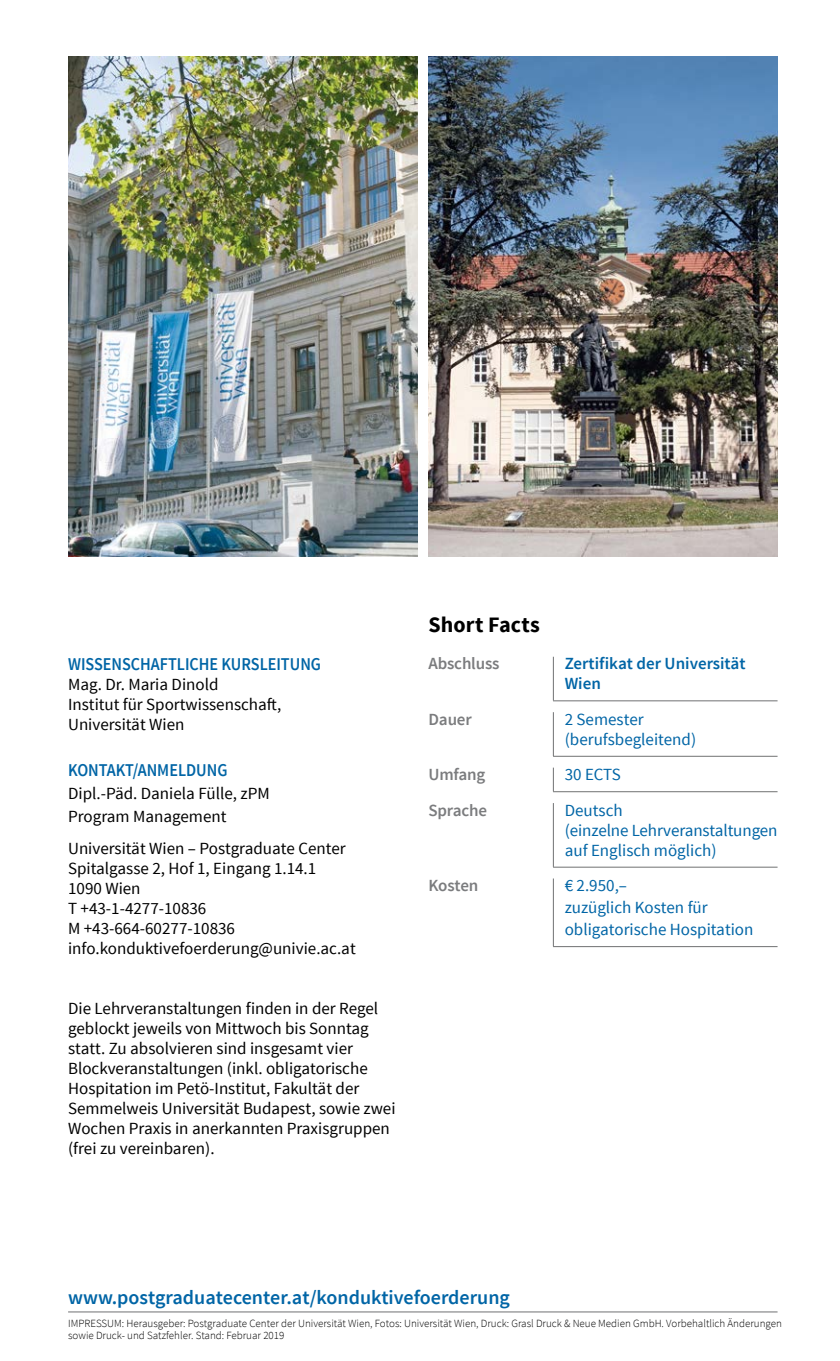
<style>
.page{position:relative;width:840px;height:1361px;background:#fff}
.page>*{position:absolute;margin:0;border:0;box-sizing:border-box;transform-origin:0 0}
.t1{font:700 22px "Source Sans Pro";letter-spacing:.005em;color:#000}
.t2{font:600 20px "Source Sans Pro";color:#0065a6}
.t3{font:600 18px "Source Sans Pro";color:#0065a6;scale:.9 1}
.t4{font:17px/20px "Source Sans Pro";color:#000}
.t5{font:17px/20px "Source Sans Pro";color:#0065a6}
.t6{font:600 17px "Source Sans Pro";letter-spacing:-.01em;color:#7b7c7e}
.t7{font:600 17px/20px "Source Sans Pro";color:#0065a6}
.t8{font:300 11px/12px "Source Sans Pro";color:#000}
</style>
<div class="page">
<hr style="left:552px;top:657px;width:1px;height:43px;background:#707172">
<hr style="left:552px;top:700px;width:225px;height:1px;background:#707172">
<hr style="left:552px;top:712px;width:1px;height:44px;background:#707172">
<hr style="left:552px;top:756px;width:225px;height:1px;background:#707172">
<svg style="left:552px;top:768px;width:1px;height:23px"></svg>
<hr style="left:552px;top:791px;width:225px;height:1px;background:#707172">
<hr style="left:552px;top:803px;width:1px;height:64px;background:#707172">
<hr style="left:552px;top:867px;width:225px;height:1px;background:#707172">
<hr style="left:552px;top:878px;width:1px;height:68px;background:#707172">
<hr style="left:552px;top:946px;width:225px;height:1px;background:#707172">
<hr style="left:68px;top:1311px;width:709px;height:1px;background:#707172">
<img style="left:68px;top:57px;width:349px;height:500px">
<img style="left:428px;top:57px;width:349px;height:500px">
<p class="t3" style="left:68px;top:653px;width:282px">WISSENSCHAFTLICHE KURSLEITUNG</p>
<p class="t4" style="left:68px;top:675px;width:215px">Mag. Dr. Maria Dinold<br>Institut für Sportwissenschaft,<br>Universität Wien</p>
<p class="t3" style="left:68px;top:759px;width:178px">KONTAKT/ANMELDUNG</p>
<p class="t4" style="left:68px;top:782px;width:203px;line-height:23px">Dipl.-Päd. Daniela Fülle, zPM<br>Program Management</p>
<p class="t4" style="left:68px;top:839px;width:289px">Universität Wien – Postgraduate Center<br>Spitalgasse 2, Hof 1, Eingang 1.14.1<br>1090 Wien<br>T +43-1-4277-10836<br>M +43-664-60277-10836 info.konduktivefoerderung@univie.ac.at</p>
<p class="t4" style="left:68px;top:999px;width:329px">Die Lehrveranstaltungen finden in der Regel geblockt jeweils von Mittwoch bis Sonntag statt. Zu absolvieren sind insgesamt vier Blockveranstaltungen (inkl. obligatorische Hospitation im Petö-Institut, Fakultät der Semmelweis Universität Budapest, sowie zwei Wochen Praxis in anerkannten Praxisgruppen (frei zu vereinbaren).</p>
<p class="t1" style="left:428px;top:610px;width:113px">Short Facts</p>
<p class="t6" style="left:428px;top:653px;width:72px">Abschluss</p>
<p class="t7" style="left:564px;top:654px;width:182px">Zertifikat der Universität<br>Wien</p>
<p class="t6" style="left:428px;top:708px;width:45px">Dauer</p>
<p class="t5" style="left:564px;top:709px;width:133px">2 Semester (berufsbegleitend)</p>
<p class="t6" style="left:428px;top:764px;width:58px">Umfang</p>
<p class="t5" style="left:564px;top:765px;width:57px">30 ECTS</p>
<p class="t6" style="left:428px;top:799px;width:60px">Sprache</p>
<p class="t5" style="left:564px;top:800px;width:214px">Deutsch<br>(einzelne Lehrveranstaltungen auf Englisch möglich)</p>
<p class="t6" style="left:428px;top:875px;width:51px">Kosten</p>
<p class="t5" style="left:564px;top:875px;width:190px;line-height:22px">€ 2.950,–<br>zuzüglich Kosten für obligatorische Hospitation</p>
<p class="t2" style="left:68px;top:1285px;width:443px">www.postgraduatecenter.at/konduktivefoerderung</p>
<p class="t8" style="left:68px;top:1317px;width:715px">IMPRESSUM: Herausgeber: Postgraduate Center der Universität Wien, Fotos: Universität Wien, Druck: Grasl Druck &amp; Neue Medien GmbH. Vorbehaltlich Änderungen sowie Druck- und Satzfehler. Stand: Februar 2019</p>
</div>
